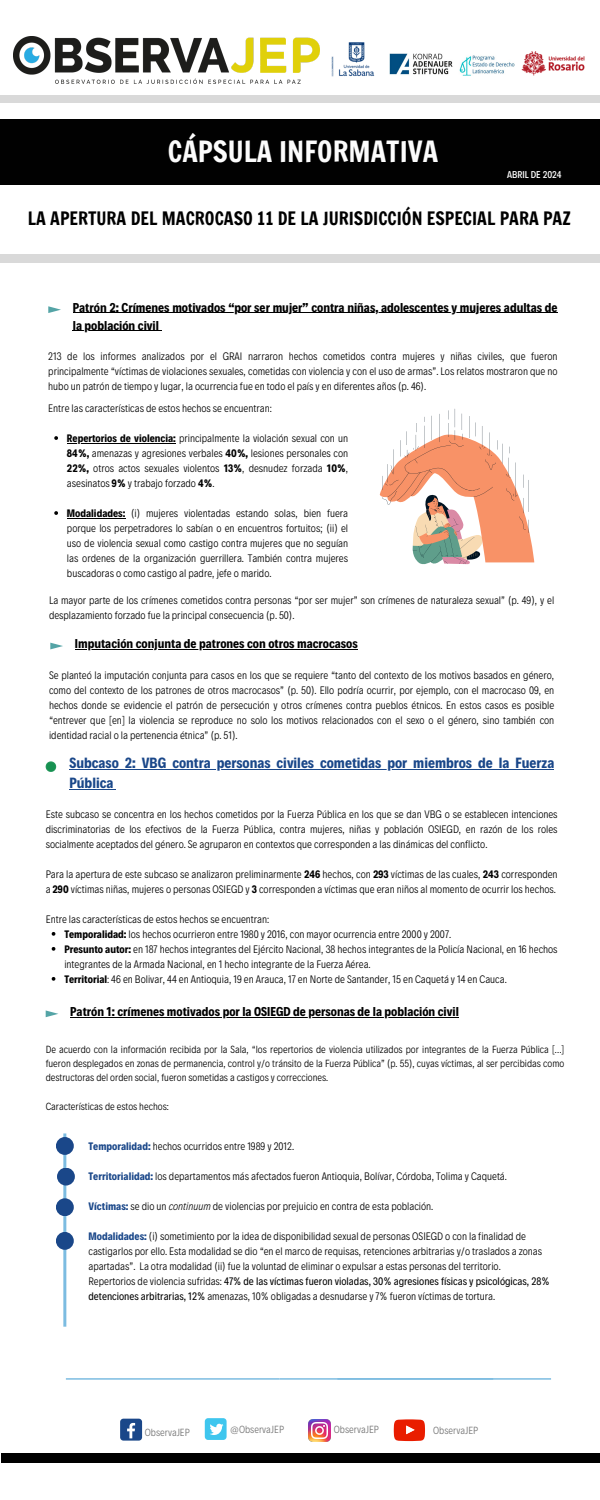
<style>
.page{position:relative;width:600px;height:1500px;background:#fff}
.page>*{position:absolute;margin:0;border:0;box-sizing:border-box;transform-origin:0 0}
.t1{font:28px "Francois One";color:#fcfcfc}
.t2{font:17.8px "Francois One";color:#000}
.t3{font:700 15px/20.2px "Decalotype";color:#1a4789}
.t4{font:700 13px/18px "Decalotype";color:#000}
.t5{font:300 11px/15px "Decalotype";color:#000;text-align:justify}
.t6{font:300 10.5px/14.2px "Decalotype";color:#000;text-align:justify}
.t7{font:300 10.5px "Decalotype";color:#737373}
.t8{font:500 10px "Decalotype";color:#fcfcfc}
.s1{font-weight:700}
.s2{font-weight:700;color:#1a4789}
.s3{font-style:italic}
.s4{font-weight:400}
</style>
<div class="page">
<div style="left:0;top:96px;width:600px;height:6px;background:#d9d9d9"></div>
<img style="left:331px;top:42px;width:44px;height:35px">
<img style="left:521px;top:51px;width:64px;height:25px">
<div style="left:0;top:119px;width:600px;height:66px;background:#010101"></div>
<div style="left:0;top:255px;width:600px;height:8px;background:#d9d9d9"></div>
<img style="left:13px;top:37px;width:306px;height:46px">
<div style="left:1px;top:1453px;width:599px;height:10px;background:#000"></div>
<div style="left:120px;top:1419px;width:22px;height:22px;background:#1a4789;border-radius:3px"></div>
<svg style="left:127px;top:1423px;width:8px;height:15px"></svg>
<div style="left:205px;top:1418px;width:22px;height:22px;background:#3fc6ee;border-radius:3px"></div>
<svg style="left:210px;top:1424px;width:13px;height:11px"></svg>
<img style="left:308px;top:1419px;width:22px;height:22px">
<svg style="left:394px;top:1419px;width:31px;height:22px"></svg>
<img style="left:389px;top:53px;width:125px;height:22px">
<hr style="left:66px;top:1378px;width:214px;height:2px;background:#7cbce1">
<hr style="left:280px;top:1378px;width:213px;height:2px;background:#7cbce1">
<hr style="left:337px;top:1378px;width:214px;height:2px;background:#7cbce1">
<svg style="left:48px;top:306px;width:13px;height:7px"></svg>
<svg style="left:46px;top:761px;width:10px;height:11px"></svg>
<svg style="left:46px;top:1010px;width:12px;height:7px"></svg>
<svg style="left:379px;top:409px;width:155px;height:156px"></svg>
<svg style="left:54px;top:436px;width:4px;height:4px"></svg>
<hr style="left:67px;top:443px;width:109px;height:1px;background:#000">
<svg style="left:54px;top:511px;width:4px;height:4px"></svg>
<hr style="left:67px;top:518px;width:58px;height:1px;background:#000">
<svg style="left:52px;top:932px;width:3px;height:4px"></svg>
<svg style="left:52px;top:947px;width:3px;height:4px"></svg>
<svg style="left:52px;top:977px;width:3px;height:4px"></svg>
<hr style="left:73px;top:313px;width:485px;height:1px;background:#000">
<hr style="left:73px;top:331px;width:86px;height:1px;background:#000">
<hr style="left:70px;top:769px;width:484px;height:1px;background:#1a4789">
<hr style="left:70px;top:789px;width:43px;height:1px;background:#1a4789">
<hr style="left:70px;top:1017px;width:389px;height:1px;background:#000">
<svg style="left:50px;top:643px;width:13px;height:6px"></svg>
<hr style="left:75px;top:649px;width:283px;height:1px;background:#000">
<hr style="left:63px;top:1133px;width:3px;height:194px;background:#7cbce1">
<div style="left:57px;top:1168px;width:18px;height:18px;background:#1a4789;border-radius:50%"></div>
<div style="left:56px;top:1137px;width:18px;height:18px;background:#1a4789;border-radius:50%"></div>
<div style="left:56px;top:1198px;width:18px;height:18px;background:#1a4789;border-radius:50%"></div>
<div style="left:56px;top:1232px;width:18px;height:18px;background:#1a4789;border-radius:50%"></div>
<h1 class="t1" style="left:168px;top:131px;width:272px">CÁPSULA INFORMATIVA</h1>
<p class="t8" style="left:507px;top:168px;width:56px">ABRIL DE 2024</p>
<h2 class="t2" style="left:28px;top:206px;width:545px">LA APERTURA DEL MACROCASO 11 DE LA JURISDICCIÓN ESPECIAL PARA PAZ</h2>
<p class="t4" style="left:73px;top:297px;width:486px">Patrón 2: Crímenes motivados “por ser mujer” contra niñas, adolescentes y mujeres adultas de la población civil</p>
<p class="t5" style="left:48px;top:348px;width:511px">213 de los informes analizados por el GRAI narraron hechos cometidos contra mujeres y niñas civiles, que fueron principalmente “víctimas de violaciones sexuales, cometidas con violencia y con el uso de armas”. Los relatos mostraron que no hubo un patrón de tiempo y lugar, la ocurrencia fue en todo el país y en diferentes años (p. 46).</p>
<p class="t5" style="left:48px;top:400px;width:225px">Entre las características de estos hechos se encuentran:</p>
<p class="t5" style="left:67px;top:430px;width:283px"><span class="s1">Repertorios de violencia:</span> principalmente la violación sexual con un <span class="s1">84%,</span> amenazas y agresiones verbales <span class="s1">40%,</span> lesiones personales con <span class="s1">22%,</span> otros actos sexuales violentos <span class="s1">13%</span>, desnudez forzada <span class="s1">10%</span>, asesinatos <span class="s1">9%</span> y trabajo forzado <span class="s1">4%</span>.</p>
<p class="t5" style="left:67px;top:505px;width:283px"><span class="s1">Modalidades:</span> (i) mujeres violentadas estando solas, bien fuera porque los perpetradores lo sabían o en encuentros fortuitos; (ii) el uso de violencia sexual como castigo contra mujeres que no seguían las ordenes de la organización guerrillera. También contra mujeres buscadoras o como castigo al padre, jefe o marido.</p>
<p class="t5" style="left:49px;top:592px;width:507px">La mayor parte de los crímenes cometidos contra personas “por ser mujer” son crímenes de naturaleza sexual” (p. 49), y el desplazamiento forzado fue la principal consecuencia (p. 50).</p>
<p class="t4" style="left:75px;top:634px;width:284px">Imputación conjunta de patrones con otros macrocasos</p>
<p class="t5" style="left:49px;top:667px;width:507px">Se planteó la imputación conjunta para casos en los que se requiere “tanto del contexto de los motivos basados en género, como del contexto de los patrones de otros macrocasos” (p. 50). Ello podría ocurrir, por ejemplo, con el macrocaso 09, en hechos donde se evidencie el patrón de persecución y otros crímenes contra pueblos étnicos. En estos casos es posible “entrever que [en] la violencia se reproduce no solo los motivos relacionados con el sexo o el género, sino también con identidad racial o la pertenencia étnica” (p. 51).</p>
<h3 class="t3" style="left:70px;top:752px;width:486px">Subcaso 2: VBG contra personas civiles cometidas por miembros de la Fuerza<br>Pública</h3>
<p class="t5" style="left:46px;top:806px;width:513px">Este subcaso se concentra en los hechos cometidos por la Fuerza Pública en los que se dan VBG o se establecen intenciones discriminatorias de los efectivos de la Fuerza Pública, contra mujeres, niñas y población OSIEGD, en razón de los roles socialmente aceptados del género. Se agruparon en contextos que corresponden a las dinámicas del conflicto.</p>
<p class="t5" style="left:46px;top:866px;width:513px">Para la apertura de este subcaso se analizaron preliminarmente <span class="s1">246</span> hechos, con <span class="s1">293</span> víctimas de las cuales, <span class="s1">243</span> corresponden a <span class="s1">290</span> víctimas niñas, mujeres o personas OSIEGD y <span class="s1">3</span> corresponden a víctimas que eran niños al momento de ocurrir los hechos.</p>
<p class="t5" style="left:64px;top:911px;width:495px;text-align:left;text-indent:-19px">Entre las características de estos hechos se encuentran:<br><span class="s1">Temporalidad:</span> los hechos ocurrieron entre 1980 y 2016, con mayor ocurrencia entre 2000 y 2007.<br><span class="s1">Presunto autor:</span> en 187 hechos integrantes del Ejército Nacional, 38 hechos integrantes de la Policía Nacional, en 16 hechos integrantes de la Armada Nacional, en 1 hecho integrante de la Fuerza Aérea.<br><span class="s1">Territorial</span>: 46 en Bolivar, 44 en Antioquia, 19 en Arauca, 17 en Norte de Santander, 15 en Caquetá y 14 en Cauca.</p>
<p class="t4" style="left:70px;top:1002px;width:390px">Patrón 1: crímenes motivados por la OSIEGD de personas de la población civil</p>
<p class="t6" style="left:46px;top:1041px;width:520px">De acuerdo con la información recibida por la Sala, “los repertorios de violencia utilizados por integrantes de la Fuerza Pública […] fueron desplegados en zonas de permanencia, control y/o tránsito de la Fuerza Pública” (p. 55), cuyas víctimas, al ser percibidas como destructoras del orden social, fueron sometidas a castigos y correcciones.</p>
<p class="t6" style="left:46px;top:1098px;width:125px">Características de estos hechos:</p>
<p class="t5" style="left:88px;top:1138px;width:207px"><span class="s2">Temporalidad:</span> hechos ocurridos entre 1989 y 2012.</p>
<p class="t5" style="left:88px;top:1168px;width:420px"><span class="s2">Territorialidad:</span> los departamentos más afectados fueron Antioquia, Bolívar, Córdoba, Tolima y Caquetá.</p>
<p class="t5" style="left:88px;top:1198px;width:346px"><span class="s2">Víctimas:</span> se dio un <span class="s3">continuum</span> de violencias por prejuicio en contra de esta población.</p>
<p class="t5" style="left:88px;top:1228px;width:463px;text-align:left"><span class="s2">Modalidades:</span> (i) sometimiento por la idea de disponibilidad sexual de personas OSIEGD o con la finalidad de castigarlos por ello. Esta modalidad se dio “en el marco de requisas, retenciones arbitrarias y/o traslados a zonas apartadas”. La otra modalidad (ii) fue la voluntad de eliminar o expulsar a estas personas del territorio.<br>Repertorios de violencia sufridas: <span class="s4">47% de las víctimas fueron violadas, 30% agresiones físicas y psicológicas, 28% detenciones arbitrarias, 12%</span> amenazas, 10% obligadas a desnudarse y 7% fueron víctimas de tortura.</p>
<p class="t7" style="left:145px;top:1425px;width:46px">ObservaJEP</p>
<p class="t7" style="left:334px;top:1423px;width:46px">ObservaJEP</p>
<p class="t7" style="left:230px;top:1423px;width:55px">@ObservaJEP</p>
<p class="t7" style="left:433px;top:1424px;width:46px">ObservaJEP</p>
</div>
